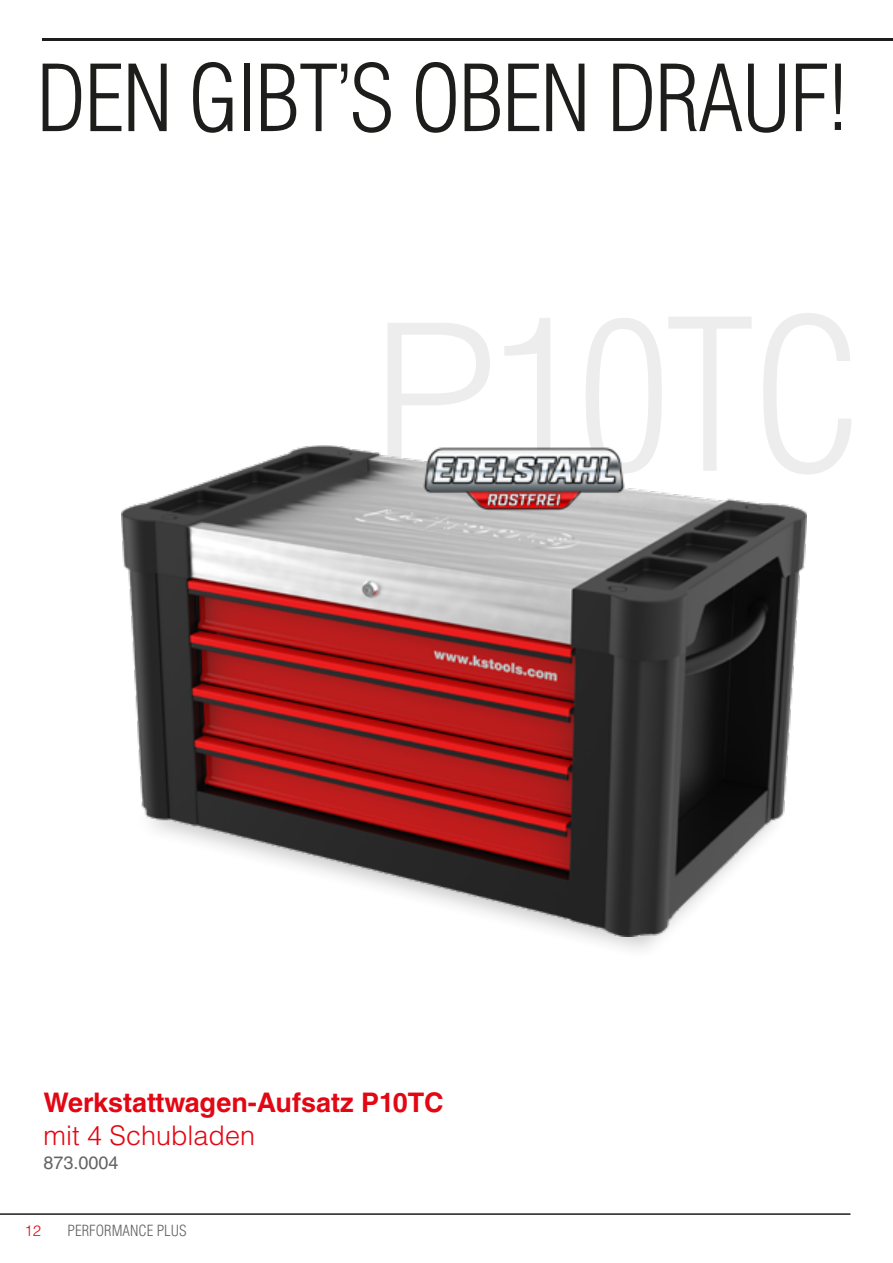
<style>
.page{position:relative;width:893px;height:1263px;background:#fff}
.page>*{position:absolute;margin:0;border:0;box-sizing:border-box;transform-origin:0 0}
.t1{font:300 condensed 90px "Helvetica LT Std";letter-spacing:-.02em;color:#1d1d1b}
.t2{font:700 27px "Helvetica LT Std";color:#e30613}
.t3{font:300 27px "Helvetica LT Std";color:#e30613}
.t4{font:18px "Helvetica LT Std";color:#646363}
.t5{font:300 condensed 15px "Helvetica LT Std";color:#646363}
.t6{font:300 15px "Helvetica LT Std";color:#e30613}
</style>
<div class="page">
<hr style="left:43px;top:38px;width:850px;height:2px;background:#1d1d1b">
<hr style="left:0;top:1213px;width:850px;height:2px;background:#1d1d1b">
<img style="left:121px;top:445px;width:686px;height:492px">
<img style="left:401px;top:445px;width:245px;height:77px">
<h1 class="t1" style="left:36px;top:42px;width:813px">DEN GIBT’S OBEN DRAUF!</h1>
<p class="t2" style="left:44px;top:1086px;width:402px">Werkstattwagen-Aufsatz P10TC</p>
<p class="t3" style="left:44px;top:1118px;width:213px">mit 4 Schubladen</p>
<p class="t4" style="left:44px;top:1152px;width:77px">873.0004</p>
<p class="t6" style="left:24px;top:1221px;width:18px">12</p>
<p class="t5" style="left:68px;top:1221px;width:121px">PERFORMANCE PLUS</p>
</div>
